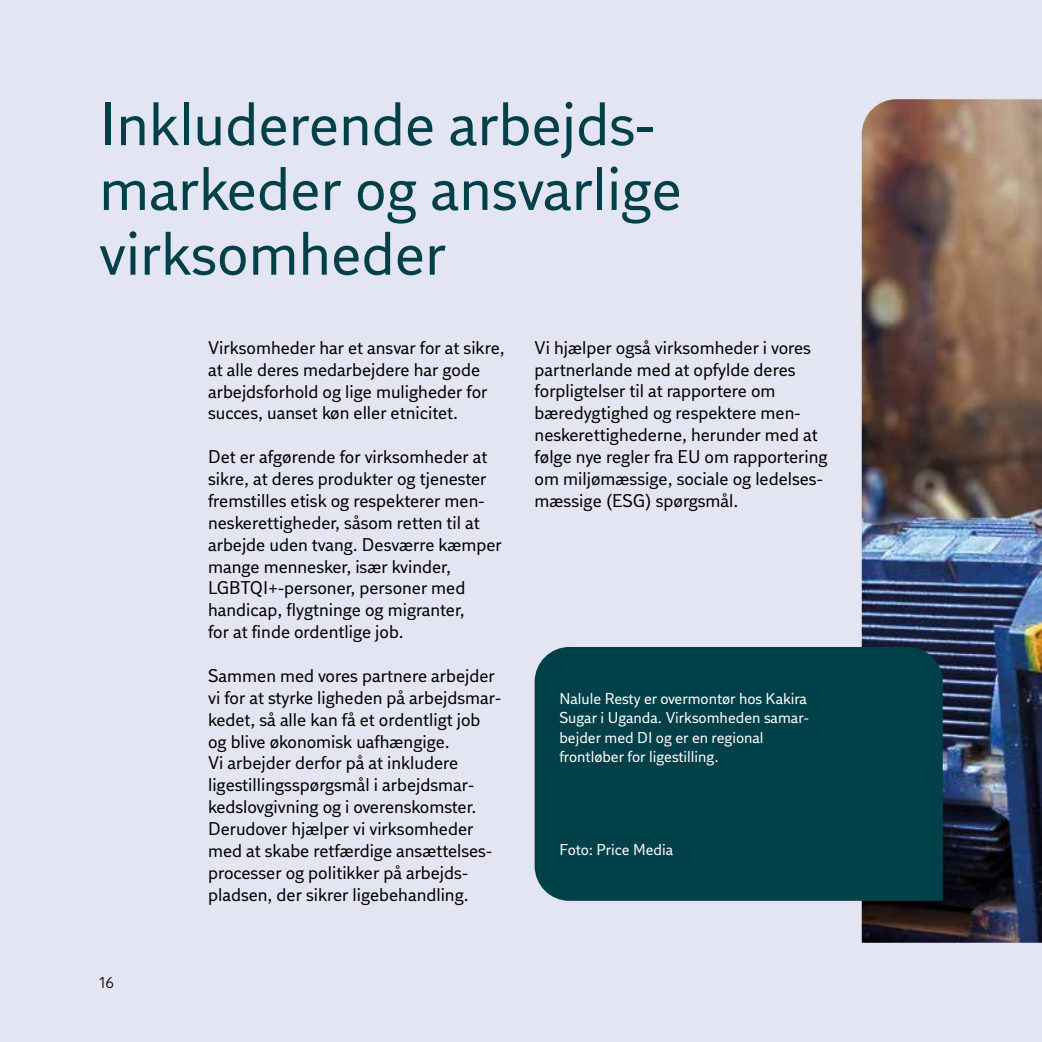
<style>
.page{position:relative;width:1042px;height:1042px;background:#e4e5f3}
.page>*{position:absolute;margin:0;border:0;box-sizing:border-box;transform-origin:0 0}
.t1{font:61.25px/64.8px "DI Sans";color:#004149}
.t2{font:18.38px/21.9px "DI Sans";color:#000}
.t3{font:15.75px/19.2px "DI Sans";color:#fff}
.t4{font:15.75px "DI Sans";color:#000}
</style>
<div class="page">
<img style="left:862px;top:99px;width:180px;height:844px">
<div style="left:535px;top:647px;width:408px;height:254px;background:#004149"></div>
<h1 class="t1" style="left:99px;top:91px;width:584px">Inkluderende arbejds&shy;markeder og ansvarlige virksomheder</h1>
<p class="t4" style="left:99px;top:972px;width:16px">16</p>
<p class="t2" style="left:208px;top:336px;width:298px">Virksomheder har et ansvar for at sikre, at alle deres medarbejdere har gode arbejdsforhold og lige muligheder for succes, uanset køn eller etnicitet.</p>
<p class="t2" style="left:208px;top:446px;width:295px">Det er afgørende for virksomheder at sikre, at deres produkter og tjenester fremstilles etisk og respekterer men&shy;neskerettigheder, såsom retten til at arbejde uden tvang. Desværre kæmper mange mennesker, især kvinder, LGBTQI+-personer, personer med handicap, flygtninge og migranter,<br>for at finde ordentlige job.</p>
<p class="t2" style="left:208px;top:664px;width:295px">Sammen med vores partnere arbejder vi for at styrke ligheden på arbejdsmar&shy;kedet, så alle kan få et ordentligt job og blive økonomisk uafhængige.<br>Vi arbejder derfor på at inkludere ligestillingsspørgsmål i arbejdsmar&shy;kedslovgivning og i overenskomster.<br>Derudover hjælper vi virksomheder med at skabe retfærdige ansættelses&shy;processer og politikker på arbejds&shy;pladsen, der sikrer ligebehandling.</p>
<p class="t2" style="left:535px;top:336px;width:294px">Vi hjælper også virksomheder i vores partnerlande med at opfylde deres forpligtelser til at rapportere om bæredygtighed og respektere men&shy;neskerettighederne, herunder med at følge nye regler fra EU om rapportering om miljømæssige, sociale og ledelses&shy;mæssige (ESG) spørgsmål.</p>
<p class="t3" style="left:559px;top:689px;width:251px">Nalule Resty er overmontør hos Kakira Sugar i Uganda. Virksomheden samar&shy;bejder med DI og er en regional frontløber for ligestilling.</p>
<p class="t3" style="left:559px;top:839px;width:115px">Foto: Price Media</p>
</div>
